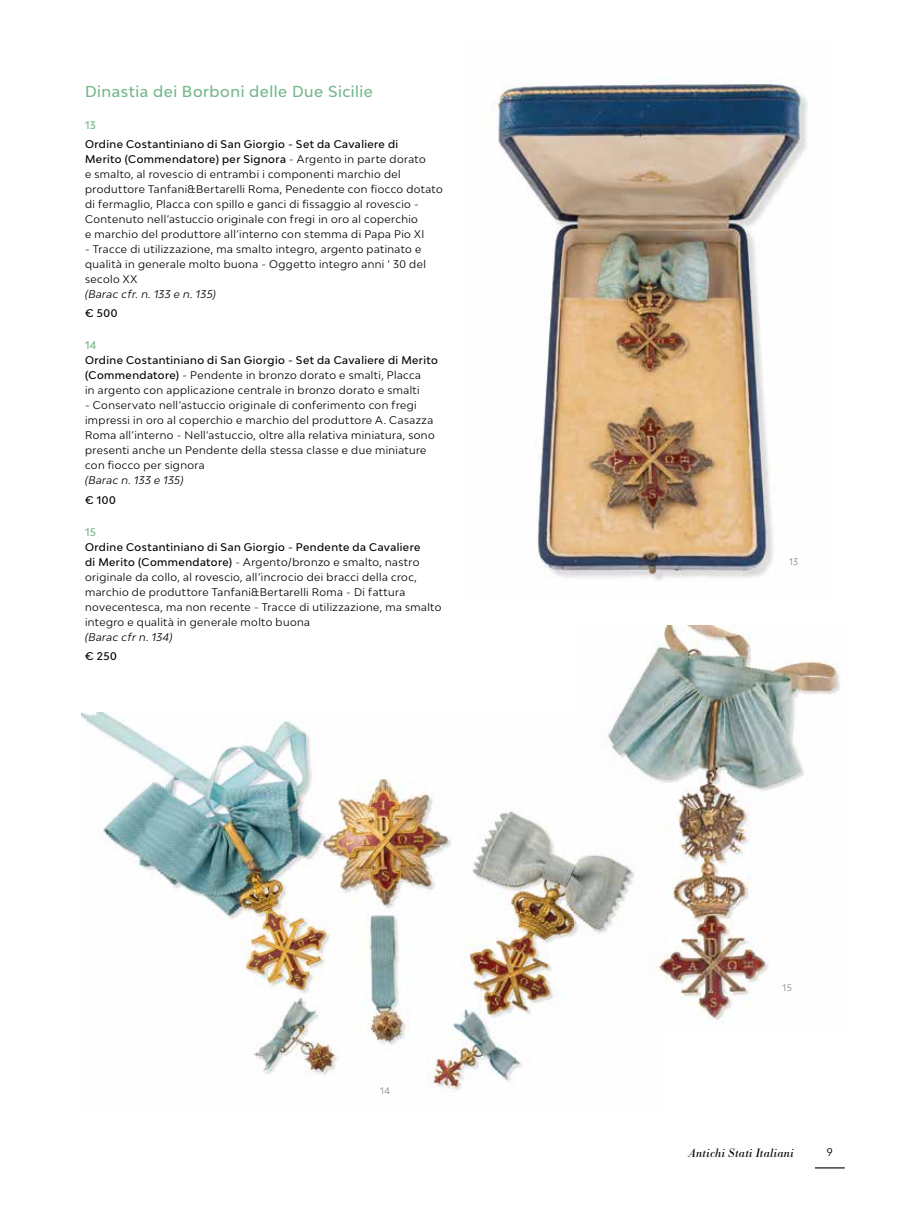
<style>
.page{position:relative;width:915px;height:1212px;background:#fff}
.page>*{position:absolute;margin:0;border:0;box-sizing:border-box;transform-origin:0 0}
.t1{font:500 15px "Bw Modelica";letter-spacing:.035em;color:#77b88c}
.t2{font:italic 12px "Bodoni BE";letter-spacing:.025em;color:#000}
.t3{font:10.5px/15px "Bw Modelica";letter-spacing:.04em;color:#000}
.t4{font:italic 10.5px "Bw Modelica";letter-spacing:.04em;color:#000}
.t5{font:500 10.5px "Bw Modelica";letter-spacing:.045em;color:#000}
.t6{font:500 10.5px "Bw Modelica";color:#77b88c}
.t7{font:9px "Bw Modelica";color:#878787}
.s1{font-weight:500}
</style>
<div class="page">
<img style="left:492px;top:81px;width:315px;height:500px">
<img style="left:620px;top:626px;width:220px;height:397px">
<img style="left:81px;top:713px;width:585px;height:380px">
<hr style="left:814px;top:1167px;width:30px;height:1px;background:#000">
<h1 class="t1" style="left:85px;top:81px;width:289px">Dinastia dei Borboni delle Due Sicilie</h1>
<p class="t6" style="left:85px;top:118px;width:12px">13</p>
<p class="t3" style="left:85px;top:136px;width:359px"><span class="s1">Ordine Costantiniano di San Giorgio - Set da Cavaliere di<br>Merito (Commendatore) per Signora</span> - Argento in parte dorato<br>e smalto, al rovescio di entrambi i componenti marchio del produttore Tanfani&amp;Bertarelli Roma, Penedente con fiocco dotato di fermaglio, Placca con spillo e ganci di fissaggio al rovescio - Contenuto nell’astuccio originale con fregi in oro al coperchio<br>e marchio del produttore all’interno con stemma di Papa Pio XI</p>
<p class="t3" style="left:85px;top:241px;width:342px">- Tracce di utilizzazione, ma smalto integro, argento patinato e qualità in generale molto buona - Oggetto integro anni ‘ 30 del secolo XX</p>
<p class="t4" style="left:85px;top:287px;width:132px">(Barac cfr. n. 133 e n. 135)</p>
<p class="t5" style="left:85px;top:307px;width:34px">€ 500</p>
<p class="t6" style="left:85px;top:339px;width:13px">14</p>
<p class="t3" style="left:85px;top:353px;width:354px"><span class="s1">Ordine Costantiniano di San Giorgio - Set da Cavaliere di Merito (Commendatore)</span> - Pendente in bronzo dorato e smalti, Placca<br>in argento con applicazione centrale in bronzo dorato e smalti</p>
<p class="t3" style="left:85px;top:398px;width:351px">- Conservato nell’astuccio originale di conferimento con fregi impressi in oro al coperchio e marchio del produttore A. Casazza Roma all’interno - Nell’astuccio, oltre alla relativa miniatura, sono presenti anche un Pendente della stessa classe e due miniature con fiocco per signora</p>
<p class="t4" style="left:85px;top:474px;width:100px">(Barac n. 133 e 135)</p>
<p class="t5" style="left:85px;top:493px;width:32px">€ 100</p>
<p class="t6" style="left:85px;top:525px;width:12px">15</p>
<p class="t3" style="left:85px;top:539px;width:358px"><span class="s1">Ordine Costantiniano di San Giorgio - Pendente da Cavaliere<br>di Merito (Commendatore)</span> - Argento/bronzo e smalto, nastro originale da collo, al rovescio, all’incrocio dei bracci della croc, marchio de produttore Tanfani&amp;Bertarelli Roma - Di fattura novecentesca, ma non recente - Tracce di utilizzazione, ma smalto integro e qualità in generale molto buona</p>
<p class="t4" style="left:85px;top:630px;width:89px">(Barac cfr n. 134)</p>
<p class="t5" style="left:85px;top:649px;width:33px">€ 250</p>
<p class="t7" style="left:380px;top:1084px;width:11px">14</p>
<p class="t7" style="left:788px;top:556px;width:11px">13</p>
<p class="t7" style="left:782px;top:982px;width:11px">15</p>
<p class="t2" style="left:687px;top:1146px;width:107px">Antichi Stati Italiani</p>
<p class="t3" style="left:826px;top:1145px;width:7px">9</p>
</div>
